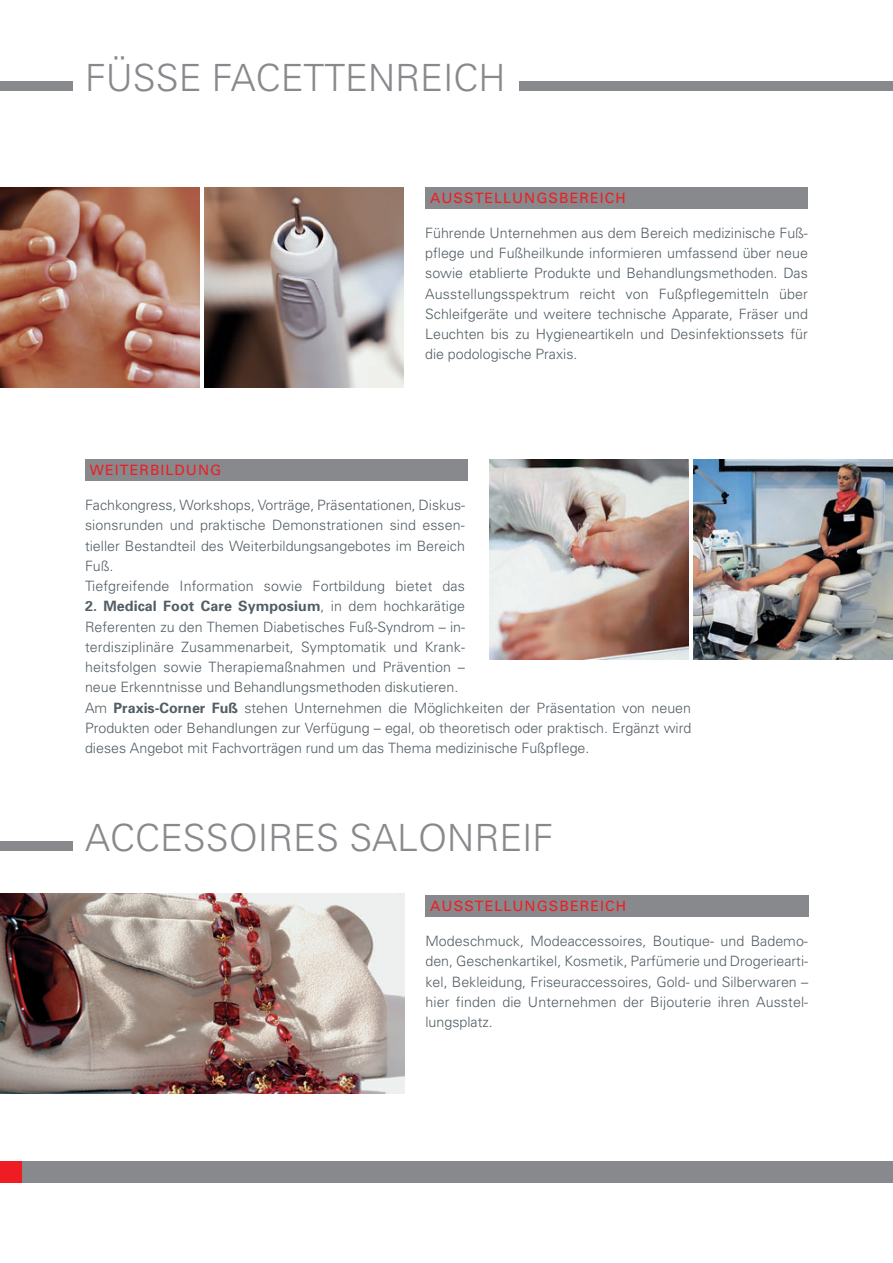
<style>
.page{position:relative;width:893px;height:1263px;background:#fff}
.page>*{position:absolute;margin:0;border:0;box-sizing:border-box;transform-origin:0 0}
.t1{font:300 37.5px "Univers";color:#87898c}
.t2{font:300 14.25px/20.2px "Univers";color:#525e65;text-align:justify}
.t3{font:14.25px "Univers";letter-spacing:.075em;color:#ee1d23}
.s1{font-weight:700}
</style>
<div class="page">
<div style="left:0;top:1161px;width:893px;height:21px;background:#87898c"></div>
<div style="left:0;top:1161px;width:21px;height:21px;background:#ee1d23"></div>
<div style="left:0;top:81px;width:72px;height:9px;background:#87898c"></div>
<div style="left:0;top:841px;width:72px;height:10px;background:#87898c"></div>
<div style="left:519px;top:81px;width:374px;height:9px;background:#87898c"></div>
<div style="left:425px;top:187px;width:383px;height:21px;background:#87898c"></div>
<img style="left:0;top:187px;width:200px;height:200px">
<img style="left:204px;top:187px;width:200px;height:200px">
<div style="left:425px;top:895px;width:383px;height:21px;background:#87898c"></div>
<img style="left:0;top:893px;width:404px;height:200px">
<div style="left:85px;top:459px;width:383px;height:21px;background:#87898c"></div>
<img style="left:693px;top:459px;width:200px;height:200px">
<img style="left:489px;top:459px;width:200px;height:200px">
<h1 class="t1" style="left:85px;top:64px;width:422px">FÜSSE FACETTENREICH</h1>
<p class="t3" style="left:430px;top:192px;width:197px">AUSSTELLUNGSBEREICH</p>
<p class="t2" style="left:425px;top:224px;width:384px">Führende Unternehmen aus dem Bereich medizinische Fuß&shy;pflege und Fußheilkunde informieren umfassend über neue sowie etablierte Produkte und Behandlungsmethoden. Das Ausstellungsspektrum reicht von Fußpflegemitteln über Schleifgeräte und weitere technische Apparate, Fräser und Leuchten bis zu Hygieneartikeln und Desinfektionssets für die podologische Praxis.</p>
<p class="t3" style="left:90px;top:464px;width:133px">WEITERBILDUNG</p>
<p class="t2" style="left:85px;top:496px;width:382px;text-align:left">Fachkongress, Workshops, Vorträge, Präsentationen, Diskus&shy;sionsrunden und praktische Demonstrationen sind essen&shy;tieller Bestandteil des Weiterbildungsangebotes im Bereich Fuß.<br>Tiefgreifende Information sowie Fortbildung bietet das</p>
<p class="t2" style="left:85px;top:597px;width:608px;text-align:left"><span class="s1">2. Medical Foot Care Symposium</span>, in dem hochkarätige<br>Referenten zu den Themen Diabetisches Fuß-Syndrom – in-<br>terdisziplinäre Zusammenarbeit, Symptomatik und Krank-<br>heitsfolgen sowie Therapiemaßnahmen und Prävention –<br>neue Erkenntnisse und Behandlungsmethoden diskutieren.<br>Am <span class="s1">Praxis-Corner Fuß</span> stehen Unternehmen die Möglichkeiten der Präsentation von neuen Produkten oder Behandlungen zur Verfügung – egal, ob theoretisch oder praktisch. Ergänzt wird dieses Angebot mit Fachvorträgen rund um das Thema medizinische Fußpflege.</p>
<h1 class="t1" style="left:85px;top:823px;width:470px">ACCESSOIRES SALONREIF</h1>
<p class="t3" style="left:430px;top:900px;width:197px">AUSSTELLUNGSBEREICH</p>
<p class="t2" style="left:425px;top:932px;width:384px">Modeschmuck, Modeaccessoires, Boutique- und Bademo&shy;den, Geschenkartikel, Kosmetik, Parfümerie und Drogeriearti&shy;kel, Bekleidung, Friseuraccessoires, Gold- und Silberwaren – hier finden die Unternehmen der Bijouterie ihren Ausstel&shy;lungsplatz.</p>
</div>
